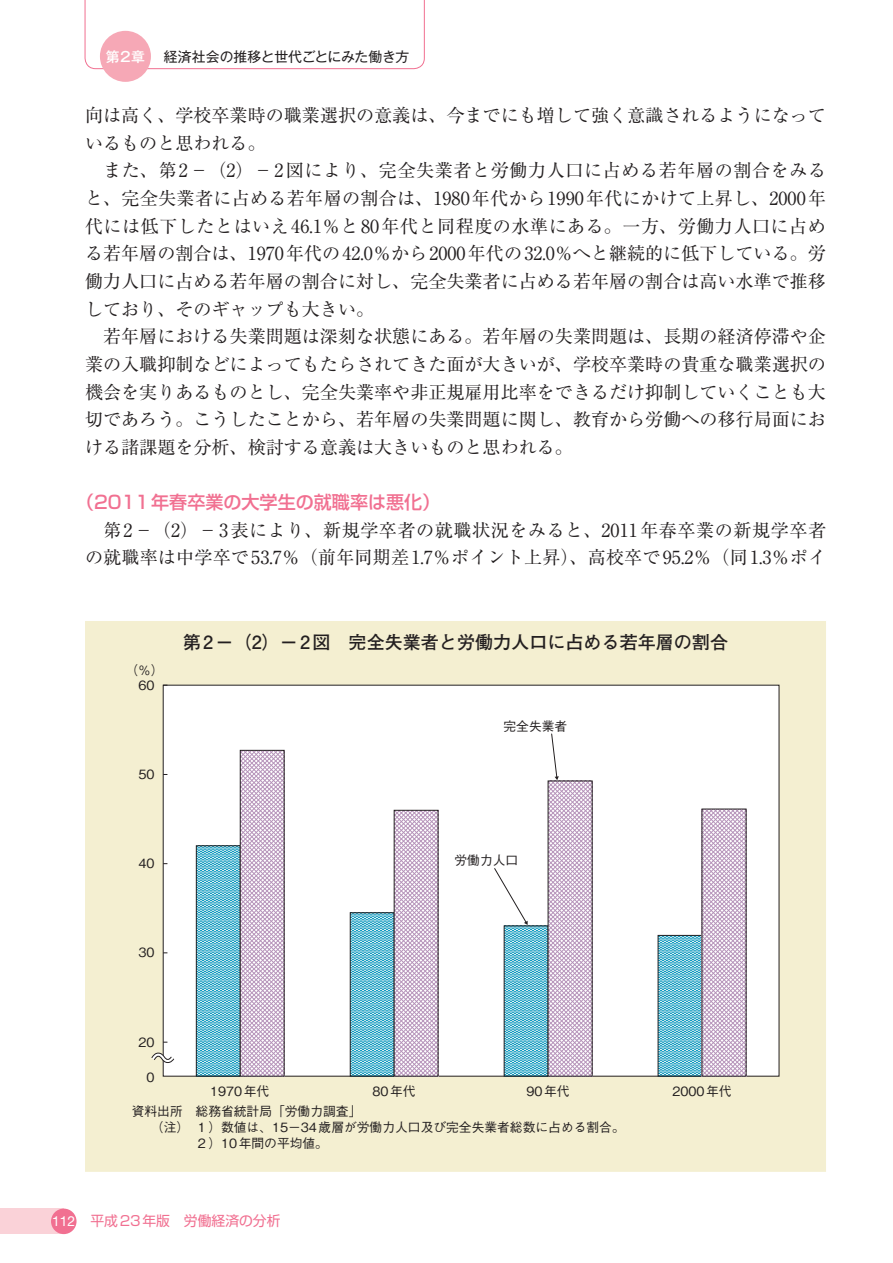
<style>
.page{position:relative;width:893px;height:1263px;background:#fff}
.page>*{position:absolute;margin:0;border:0;box-sizing:border-box;transform-origin:0 0}
.t1{font:18px/27.6px "Ryumin Pro";color:#231f20;text-align:justify}
.t2{font:18px/27.6px "Ryumin Pro";letter-spacing:.03em;color:#231f20;text-align:right}
.t3{font:700 18px "Futo Go B101 Pro";color:#231f20}
.t4{font:500 18px "Shin Go Pro";color:#f17091}
.t5{font:13.8px "Gothic MB101 Pro";letter-spacing:-.01em;color:#231f20}
.t6{font:13.8px "Shin Go Pro";color:#f17091}
.t7{font:500 13.8px "Gothic MB101 Pro";color:#fff}
.t8{font:500 12.75px "Gothic BBB Pro";color:#231f20}
.s1{font-family:"Helvetica Neue LT Std";color:#fff}
</style>
<div class="page">
<div style="left:85px;top:621px;width:741px;height:551px;background:#f4efd1"></div>
<div style="left:163px;top:685px;width:616px;height:391px;background:#fff"></div>
<svg style="left:151px;top:1053px;width:23px;height:10px"></svg>
<svg style="left:494px;top:868px;width:34px;height:57px"></svg>
<svg style="left:551px;top:734px;width:8px;height:46px"></svg>
<svg style="left:198px;top:847px;width:40px;height:227px;background:#6cc0d6"></svg>
<div style="left:196px;top:845px;width:44px;height:231px;border:1px solid #231f20"></div>
<svg style="left:352px;top:914px;width:40px;height:160px;background:#6cc0d6"></svg>
<div style="left:350px;top:912px;width:44px;height:164px;border:1px solid #231f20"></div>
<svg style="left:506px;top:928px;width:40px;height:146px;background:#6cc0d6"></svg>
<div style="left:504px;top:926px;width:44px;height:150px;border:1px solid #231f20"></div>
<svg style="left:660px;top:937px;width:40px;height:137px;background:#6cc0d6"></svg>
<svg style="left:242px;top:752px;width:40px;height:322px"></svg>
<div style="left:240px;top:750px;width:44px;height:326px;border:1px solid #231f20"></div>
<svg style="left:396px;top:812px;width:40px;height:262px"></svg>
<svg style="left:550px;top:783px;width:40px;height:291px"></svg>
<svg style="left:704px;top:811px;width:40px;height:263px"></svg>
<svg style="left:84px;top:0;width:341px;height:70px"></svg>
<div style="left:0;top:1208px;width:64px;height:26px;background:#fad2d8"></div>
<div style="left:51px;top:1208px;width:26px;height:26px;background:#f17091;border-radius:50%"></div>
<div style="left:100px;top:31px;width:51px;height:51px;background:#f6a8b6;border-radius:50%"></div>
<p class="t7" style="left:106px;top:45px;width:41px">第2章</p>
<p class="t5" style="left:164px;top:45px;width:247px">経済社会の推移と世代ごとにみた働き方</p>
<p class="t1" style="left:85px;top:100px;width:742px">向は高く、学校卒業時の職業選択の意義は、今までにも増して強く意識されるようになっているものと思われる。</p>
<p class="t1" style="left:85px;top:156px;width:743px;text-indent:18px">また、第2−（2）−2図により、完全失業者と労働力人口に占める若年層の割合をみると、完全失業者に占める若年層の割合は、1980年代から 1990年代にかけて上昇し、2000年代には低下したとはいえ46.1％と80年代と同程度の水準にある。一方、労働力人口に占める若年層の割合は、1970年代の 42.0％から 2000年代の 32.0％へと継続的に低下している。労働力人口に占める若年層の割合に対し、完全失業者に占める若年層の割合は高い水準で推移しており、そのギャップも大きい。</p>
<p class="t1" style="left:85px;top:321px;width:742px;text-indent:18px">若年層における失業問題は深刻な状態にある。若年層の失業問題は、長期の経済停滞や企業の入職抑制などによってもたらされてきた面が大きいが、学校卒業時の貴重な職業選択の機会を実りあるものとし、完全失業率や非正規雇用比率をできるだけ抑制していくことも大切であろう。こうしたことから、若年層の失業問題に関し、教育から労働への移行局面における諸課題を分析、検討する意義は大きいものと思われる。</p>
<p class="t4" style="left:76px;top:487px;width:366px">（2011年春卒業の大学生の就職率は悪化）</p>
<p class="t2" style="left:85px;top:515px;width:743px">第2−（2）−3表により、新規学卒者の就職状況をみると、2011年春卒業の新規学卒者の就職率は中学卒で 53.7％（前年同期差 1.7％ポイント上昇）、高校卒で 95.2％（同 1.3％ポイ</p>
<p class="t8" style="left:125px;top:660px;width:40px">（％）</p>
<p class="t8" style="left:139px;top:675px;width:18px">60</p>
<p class="t8" style="left:139px;top:764px;width:18px">50</p>
<p class="t3" style="left:183px;top:628px;width:547px">第 2－（2）－ 2図　完全失業者と労働力人口に占める若年層の割合</p>
<p class="t8" style="left:503px;top:715px;width:65px">完全失業者</p>
<p class="t8" style="left:139px;top:853px;width:18px">40</p>
<p class="t8" style="left:455px;top:850px;width:65px">労働力人口</p>
<p class="t8" style="left:139px;top:942px;width:18px">30</p>
<p class="t8" style="left:139px;top:1031px;width:18px">20</p>
<p class="t8" style="left:147px;top:1067px;width:10px">0</p>
<p class="t8" style="left:210px;top:1080px;width:61px">1970年代</p>
<p class="t8" style="left:373px;top:1080px;width:45px">80年代</p>
<p class="t8" style="left:527px;top:1080px;width:45px">90年代</p>
<p class="t8" style="left:672px;top:1080px;width:61px">2000年代</p>
<p class="t8" style="left:132px;top:1101px;width:231px">資料出所　総務省統計局「労働力調査」</p>
<p class="t8" style="left:151px;top:1117px;width:475px">（注）　１）数値は、15－34歳層が労働力人口及び完全失業者総数に占める割合。</p>
<p class="t8" style="left:196px;top:1133px;width:134px">２）10年間の平均値。</p>
<p class="t6" style="left:52px;top:1210px;width:230px"><span class="s1">112</span> 平成23年版　労働経済の分析</p>
</div>
